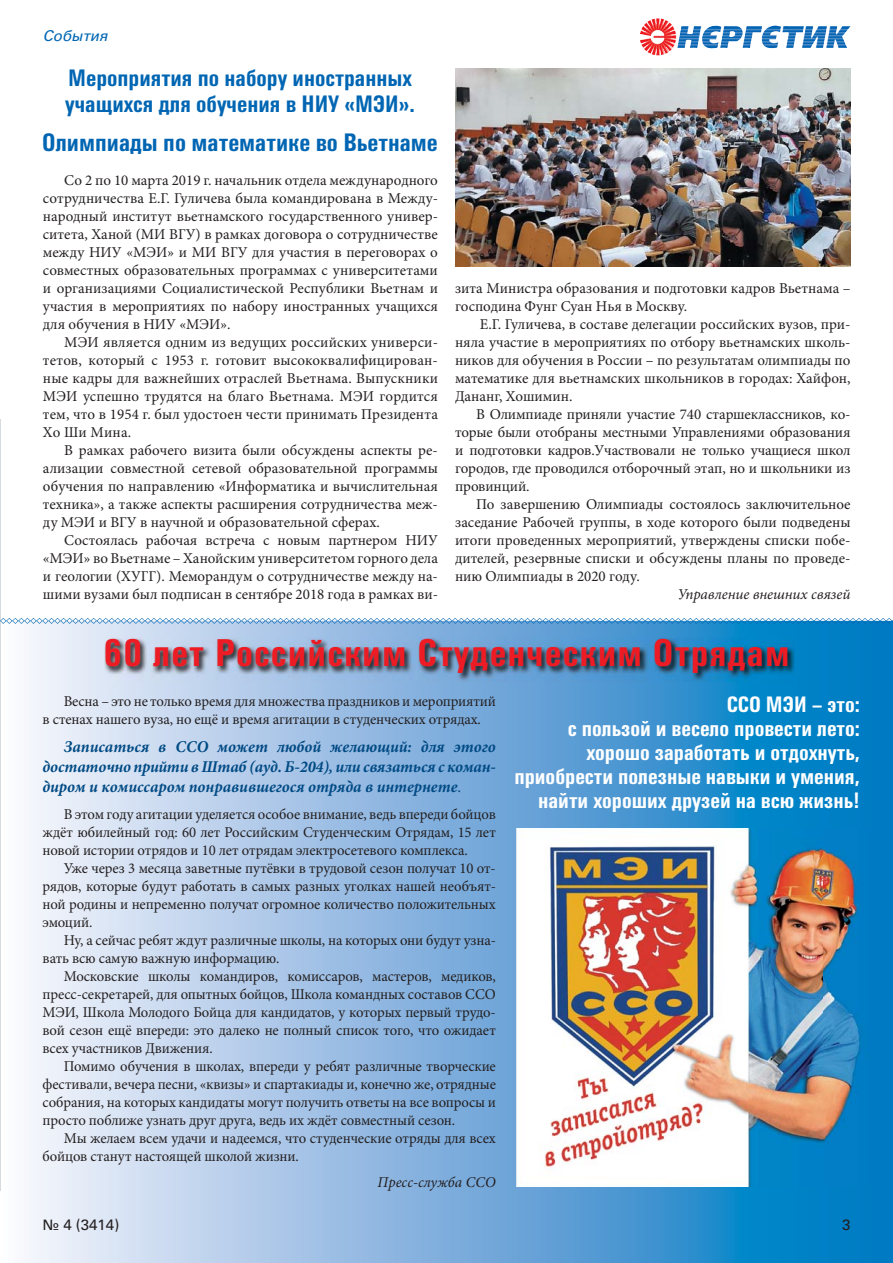
<style>
.page{position:relative;width:893px;height:1263px;background:#fff}
.page>*{position:absolute;margin:0;border:0;box-sizing:border-box;transform-origin:0 0}
.t1{font:700 39px "Univers Cond C";letter-spacing:.03em;color:#ed1c24}
.t2{font:700 25.5px "Univers Cond C";color:#0066b3}
.t3{font:700 24px/25.5px "Univers Cond C";color:#0066b3}
.t4{font:700 22.5px/24px "Univers Cond C";color:#fff;text-align:right}
.t5{font:italic 700 16.5px/19.8px "Minion Pro";color:#004a84;text-align:justify}
.t6{font:15px/18px "Minion Pro";letter-spacing:-.005em;color:#231f20;text-align:justify}
.t7{font:italic 15px "Minion Pro";color:#231f20}
.t8{font:15px "Univers C";color:#231f20}
.t9{font:italic 15px "Univers C";color:#0066b3}
.s1{font-weight:400;font-style:normal}
</style>
<div class="page">
<img style="left:640px;top:18px;width:141px;height:37px">
<svg style="left:29px;top:624px;width:864px;height:639px;background:#8bbae1"></svg>
<hr style="left:0;top:419px;width:1px;height:772px;background:#d5dbde">
<img style="left:455px;top:68px;width:395px;height:198px">
<img style="left:517px;top:829px;width:358px;height:358px">
<img style="left:104px;top:638px;width:690px;height:43px">
<svg style="left:0;top:618px;width:893px;height:6px"></svg>
<p class="t9" style="left:43px;top:27px;width:66px">События</p>
<h3 class="t3" style="left:65px;top:66px;width:351px">Мероприятия по набору иностранных учащихся для обучения в НИУ «МЭИ».</h3>
<h2 class="t2" style="left:42px;top:128px;width:397px">Олимпиады по математике во Вьетнаме</h2>
<p class="t6" style="left:43px;top:172px;width:397px;text-indent:21px">Со 2 по 10 марта 2019 г. начальник отдела международного сотрудничества Е.Г. Гуличева была командирована в Между&shy;народный институт вьетнамского государственного универ&shy;ситета, Ханой (МИ ВГУ) в рамках договора о сотрудничестве между НИУ «МЭИ» и МИ ВГУ для участия в переговорах о совместных образовательных программах с университетами и организациями Социалистической Республики Вьетнам и участия в мероприятиях по набору иностранных учащихся для обучения в НИУ «МЭИ».</p>
<p class="t6" style="left:43px;top:334px;width:397px;text-indent:21px">МЭИ является одним из ведущих российских универси&shy;тетов, который с 1953 г. готовит высококвалифицирован&shy;ные кадры для важнейших отраслей Вьетнама. Выпускники МЭИ успешно трудятся на благо Вьетнама. МЭИ гордится тем, что в 1954 г. был удостоен чести принимать Президента Хо Ши Мина.</p>
<p class="t6" style="left:43px;top:442px;width:396px;text-indent:21px">В рамках рабочего визита были обсуждены аспекты ре&shy;ализации совместной сетевой образовательной программы обучения по направлению «Информатика и вычислительная техника», а также аспекты расширения сотрудничества меж&shy;ду МЭИ и ВГУ в научной и образовательной сферах.</p>
<p class="t6" style="left:43px;top:532px;width:396px;text-indent:21px">Состоялась рабочая встреча с новым партнером НИУ «МЭИ» во Вьетнаме – Ханойским университетом горного дела и геологии (ХУГГ). Меморандум о сотрудничестве между на&shy;шими вузами был подписан в сентябре 2018 года в рамках ви-</p>
<p class="t6" style="left:455px;top:280px;width:397px">зита Министра образования и подготовки кадров Вьетнама – господина Фунг Суан Нья в Москву.</p>
<p class="t6" style="left:455px;top:316px;width:397px;text-indent:25px">Е.Г. Гуличева, в составе делегации российских вузов, при&shy;няла участие в мероприятиях по отбору вьетнамских школь&shy;ников для обучения в России – по результатам олимпиады по математике для вьетнамских школьников в городах: Хайфон, Дананг, Хошимин.</p>
<p class="t6" style="left:455px;top:406px;width:397px;text-indent:21px">В Олимпиаде приняли участие 740 старшеклассников, ко&shy;торые были отобраны местными Управлениями образования и подготовки кадров.Участвовали не только учащиеся школ городов, где проводился отборочный этап, но и школьники из провинций.</p>
<p class="t6" style="left:455px;top:496px;width:397px;text-indent:21px">По завершению Олимпиады состоялось заключительное заседание Рабочей группы, в ходе которого были подведены итоги проведенных мероприятий, утверждены списки побе&shy;дителей, резервные списки и обсуждены планы по проведе&shy;нию Олимпиады в 2020 году.</p>
<p class="t7" style="left:678px;top:585px;width:174px">Управление внешних связей</p>
<h1 class="t1" style="left:103px;top:631px;width:687px">60 лет Российским Студенческим Отрядам</h1>
<p class="t6" style="left:42px;top:694px;width:455px;text-indent:21px">Весна – это не только время для множества праздников и мероприятий в стенах нашего вуза, но ещё и время агитации в студенческих отрядах.</p>
<p class="t5" style="left:42px;top:737px;width:455px;text-indent:21px">Записаться в ССО может любой желающий: для этого достаточно прийти в Штаб (ауд. Б-204), или связаться с коман&shy;ди ром и комиссаром понравившегося отряда в интернете<span class="s1">.</span></p>
<p class="t6" style="left:42px;top:806px;width:455px;text-indent:21px">В этом году агитации уделяется особое внимание, ведь впереди бойцов ждёт юбилейный год: 60 лет Российским Студенческим Отрядам, 15 лет новой истории отрядов и 10 лет отрядам электросетевого комплекса.</p>
<p class="t6" style="left:42px;top:860px;width:455px;text-indent:21px">Уже через 3 месяца заветные путёвки в трудовой сезон получат 10 от&shy;рядов, которые будут работать в самых разных уголках нашей необъят&shy;ной родины и непременно получат огромное количество положительных эмоций.</p>
<p class="t6" style="left:42px;top:932px;width:455px;text-indent:21px">Ну, а сейчас ребят ждут различные школы, на которых они будут узна&shy;вать всю самую важную информацию.</p>
<p class="t6" style="left:42px;top:968px;width:455px;text-indent:21px">Московские школы командиров, комиссаров, мастеров, медиков, пресс-секретарей, для опытных бойцов, Школа командных составов ССО МЭИ, Школа Молодого Бойца для кандидатов, у которых первый трудо&shy;вой сезон ещё впереди: это далеко не полный список того, что ожидает всех участников Движения.</p>
<p class="t6" style="left:42px;top:1058px;width:455px;text-indent:21px">Помимо обучения в школах, впереди у ребят различные творческие фестивали, вечера песни, «квизы» и спартакиады и, конечно же, отрядные собрания, на которых кандидаты могут получить ответы на все вопросы и просто поближе узнать друг друга, ведь их ждёт совместный сезон.</p>
<p class="t6" style="left:42px;top:1130px;width:455px;text-indent:21px">Мы желаем всем удачи и надеемся, что студенческие отряды для всех бойцов станут настоящей школой жизни.</p>
<p class="t7" style="left:378px;top:1173px;width:120px">Пресс-служба ССО</p>
<h3 class="t4" style="left:514px;top:693px;width:347px">ССО МЭИ – это:<br>с пользой и весело провести лето: хорошо заработать и отдохнуть, приобрести полезные навыки и умения, найти хороших друзей на всю жизнь!</h3>
<p class="t8" style="left:42px;top:1216px;width:78px">№ 4 (3414)</p>
<p class="t8" style="left:842px;top:1216px;width:10px">3</p>
</div>
